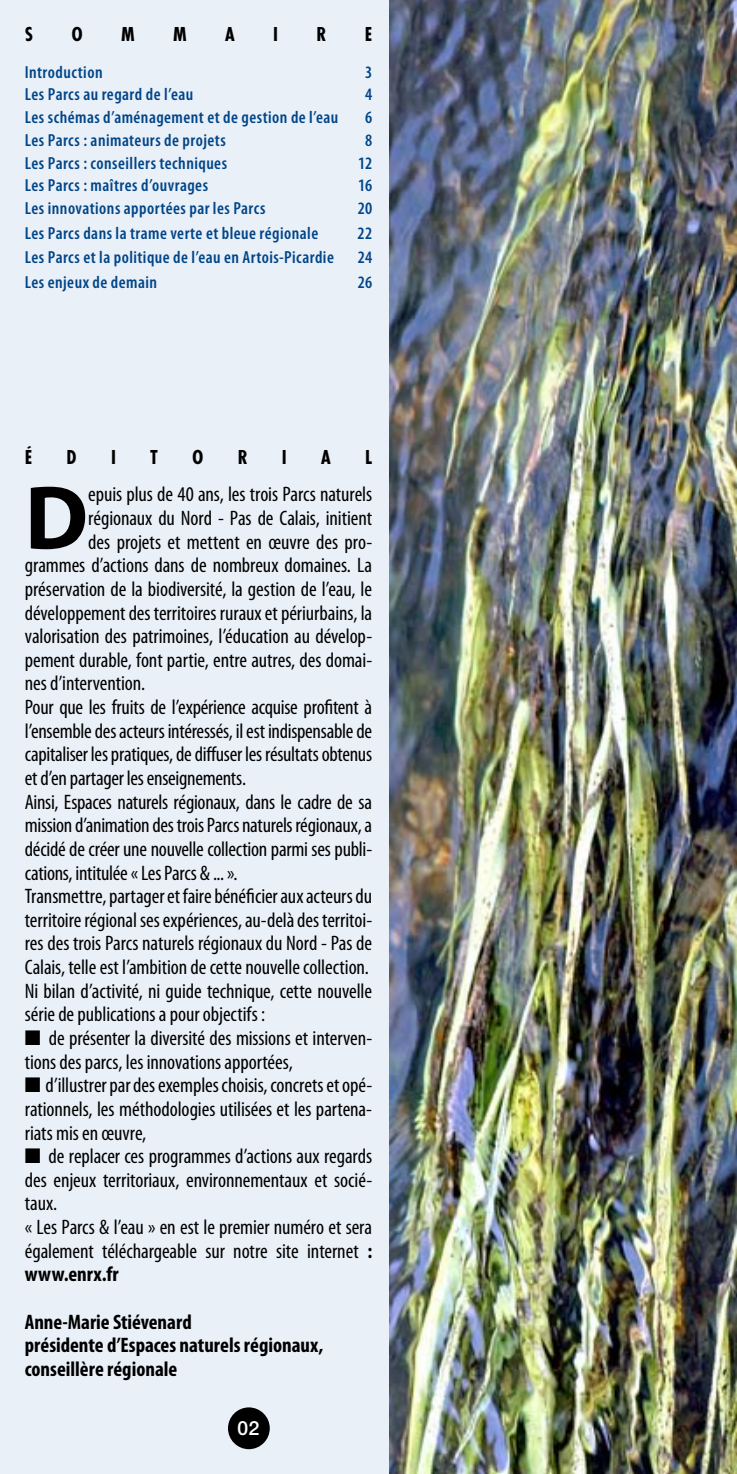
<style>
.page{position:relative;width:737px;height:1474px;background:#fff}
.page>*{position:absolute;margin:0;border:0;box-sizing:border-box;transform-origin:0 0}
.t1{font:700 91.17px "Myriad Pro";color:#000}
.t2{font:condensed 21px/23.6px "Myriad Pro";letter-spacing:-.005em;color:#000}
.t3{font:700 condensed 21px/23.6px "Myriad Pro";color:#000}
.t4{font:700 condensed 21px "Futura T";color:#000}
.t5{font:600 21px "Nimbus Sans Novus T";color:#fff}
.t6{font:600 condensed 17.5px "Myriad Pro";letter-spacing:.025em;color:#004588}
.s1{font-weight:700}
</style>
<div class="page">
<div style="left:0;top:0;width:737px;height:1473px;background:#eaf0f8"></div>
<div style="left:228px;top:1407px;width:42px;height:42px;background:#000;border-radius:50%"></div>
<img style="left:389px;top:0;width:348px;height:1473px">
<p class="t4" style="left:25px;top:22px;width:10px">S</p>
<p class="t4" style="left:71px;top:22px;width:13px">O</p>
<p class="t4" style="left:121px;top:22px;width:15px">M</p>
<p class="t4" style="left:173px;top:22px;width:15px">M</p>
<p class="t4" style="left:225px;top:22px;width:11px">A</p>
<p class="t4" style="left:273px;top:22px;width:6px">I</p>
<p class="t4" style="left:316px;top:22px;width:11px">R</p>
<p class="t4" style="left:365px;top:22px;width:9px">E</p>
<p class="t6" style="left:25px;top:61px;width:79px">Introduction</p>
<p class="t6" style="left:365px;top:61px;width:9px">3</p>
<p class="t6" style="left:25px;top:84px;width:170px">Les Parcs au regard de l’eau</p>
<p class="t6" style="left:365px;top:84px;width:9px">4</p>
<p class="t6" style="left:25px;top:107px;width:315px">Les schémas d’aménagement et de gestion de l’eau</p>
<p class="t6" style="left:365px;top:107px;width:9px">6</p>
<p class="t6" style="left:25px;top:129px;width:203px">Les Parcs : animateurs de projets</p>
<p class="t6" style="left:365px;top:129px;width:9px">8</p>
<p class="t6" style="left:25px;top:152px;width:204px">Les Parcs : conseillers techniques</p>
<p class="t6" style="left:358px;top:152px;width:15px">12</p>
<p class="t6" style="left:25px;top:175px;width:185px">Les Parcs : maîtres d’ouvrages</p>
<p class="t6" style="left:358px;top:175px;width:16px">16</p>
<p class="t6" style="left:25px;top:198px;width:242px">Les innovations apportées par les Parcs</p>
<p class="t6" style="left:358px;top:198px;width:16px">20</p>
<p class="t6" style="left:25px;top:222px;width:295px">Les Parcs dans la trame verte et bleue régionale</p>
<p class="t6" style="left:357px;top:222px;width:16px">22</p>
<p class="t6" style="left:25px;top:247px;width:310px">Les Parcs et la politique de l’eau en Artois-Picardie</p>
<p class="t6" style="left:358px;top:247px;width:16px">24</p>
<p class="t6" style="left:25px;top:271px;width:134px">Les enjeux de demain</p>
<p class="t6" style="left:358px;top:271px;width:16px">26</p>
<p class="t4" style="left:25px;top:445px;width:9px">É</p>
<p class="t4" style="left:67px;top:445px;width:12px">D</p>
<p class="t4" style="left:111px;top:445px;width:6px">I</p>
<p class="t4" style="left:150px;top:445px;width:9px">T</p>
<p class="t4" style="left:192px;top:445px;width:13px">O</p>
<p class="t4" style="left:238px;top:445px;width:11px">R</p>
<p class="t4" style="left:282px;top:445px;width:6px">I</p>
<p class="t4" style="left:321px;top:445px;width:11px">A</p>
<p class="t4" style="left:365px;top:445px;width:8px">L</p>
<h1 class="t1" style="left:25px;top:458px;width:65px">D</h1>
<p class="t2" style="left:88px;top:482px;width:285px">epuis plus de 40 ans, les trois Parcs naturels</p>
<p class="t2" style="left:88px;top:506px;width:285px">régionaux du Nord - Pas de Calais, initient</p>
<p class="t2" style="left:88px;top:529px;width:285px">des projets et mettent en œuvre des pro-</p>
<p class="t2" style="left:25px;top:553px;width:349px">grammes d’actions dans de nombreux domaines. La</p>
<p class="t2" style="left:25px;top:577px;width:349px">préservation de la biodiversité, la gestion de l’eau, le</p>
<p class="t2" style="left:25px;top:600px;width:349px">développement des territoires ruraux et périurbains, la</p>
<p class="t2" style="left:25px;top:624px;width:349px">valorisation des patrimoines, l’éducation au dévelop-</p>
<p class="t2" style="left:25px;top:647px;width:349px">pement durable, font partie, entre autres, des domai-</p>
<p class="t2" style="left:25px;top:671px;width:122px">nes d’intervention.</p>
<p class="t2" style="left:25px;top:695px;width:349px">Pour que les fruits de l’expérience acquise profitent à</p>
<p class="t2" style="left:25px;top:718px;width:349px">l’ensemble des acteurs intéressés, il est indispensable de</p>
<p class="t2" style="left:25px;top:742px;width:349px">capitaliser les pratiques, de diffuser les résultats obtenus</p>
<p class="t2" style="left:25px;top:766px;width:223px">et d’en partager les enseignements.</p>
<p class="t2" style="left:25px;top:789px;width:349px">Ainsi, Espaces naturels régionaux, dans le cadre de sa</p>
<p class="t2" style="left:25px;top:813px;width:349px">mission d’animation des trois Parcs naturels régionaux, a</p>
<p class="t2" style="left:25px;top:836px;width:349px">décidé de créer une nouvelle collection parmi ses publi-</p>
<p class="t2" style="left:25px;top:860px;width:214px">cations, intitulée «Les Parcs &amp; ...».</p>
<p class="t2" style="left:25px;top:884px;width:349px">Transmettre, partager et faire bénéficier aux acteurs du</p>
<p class="t2" style="left:25px;top:907px;width:349px">territoire régional ses expériences, au-delà des territoi-</p>
<p class="t2" style="left:25px;top:931px;width:349px">res des trois Parcs naturels régionaux du Nord - Pas de</p>
<p class="t2" style="left:25px;top:955px;width:346px">Calais, telle est l’ambition de cette nouvelle collection.</p>
<p class="t2" style="left:25px;top:978px;width:349px">Ni bilan d’activité, ni guide technique, cette nouvelle</p>
<p class="t2" style="left:25px;top:1002px;width:242px">série de publications a pour objectifs :</p>
<p class="t2" style="left:25px;top:1025px;width:349px">■ de présenter la diversité des missions et interven&shy;tions des parcs, les innovations apportées,</p>
<p class="t2" style="left:25px;top:1073px;width:349px;text-align:justify">■ d’illustrer par des exemples choisis, concrets et opé&shy;rationnels, les méthodologies utilisées et les partena&shy;riats mis en œuvre,</p>
<p class="t2" style="left:25px;top:1144px;width:349px">■ de replacer ces programmes d’actions aux regards des enjeux territoriaux, environnementaux et socié&shy;taux.<br>« Les Parcs &amp; l’eau » en est le premier numéro et sera également téléchargeable sur notre site internet <span class="s1">: www.enrx.fr</span></p>
<p class="t3" style="left:25px;top:1309px;width:300px">Anne-Marie Stiévenard<br>présidente d’Espaces naturels régionaux, conseillère régionale</p>
<p class="t5" style="left:237px;top:1415px;width:24px">02</p>
</div>
